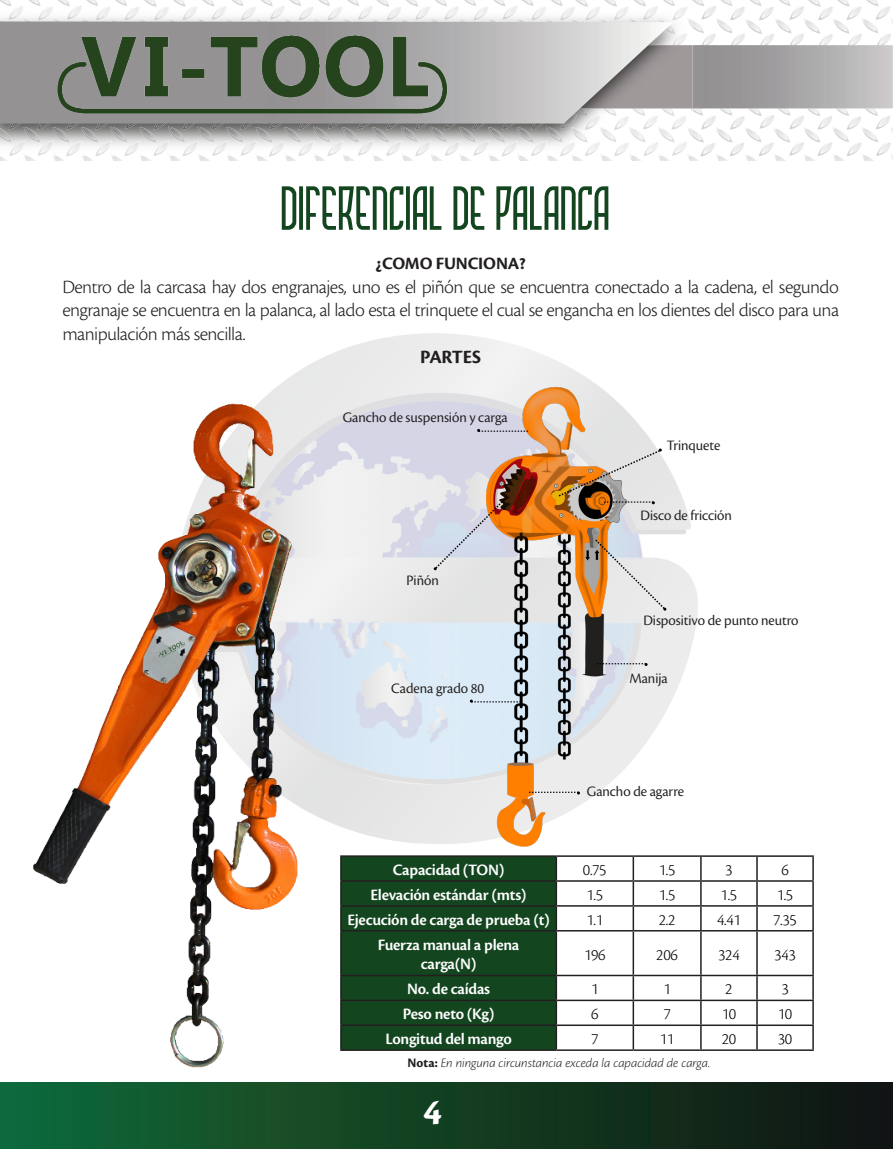
<style>
.page{position:relative;width:893px;height:1149px;background:#fff}
.page>*{position:absolute;margin:0;border:0;box-sizing:border-box;transform-origin:0 0}
.TITULO_PRODUCTO{font:58.5px "HIGHSTORIES Demo";color:#13451f}
.t1{font:37.5px "Cronos Pro Bold Capt";color:#fff}
.t2{font:19.5px/23.4px "Cronos Pro Lt Capt";letter-spacing:-.03em;color:#231f20;text-align:justify}
.t3{font:700 19.5px "Cronos Pro";letter-spacing:-.015em;color:#231f20}
.t4{font:700 18px "Cronos Pro";letter-spacing:-.01em;color:#231f20}
.t5{font:600 16.5px/19.8px "Cronos Pro";letter-spacing:-.02em;color:#fff;text-align:center}
.t6{font:16.5px "Cronos Pro Lt Capt";letter-spacing:-.02em;color:#000001}
.t7{font:15px "Cronos Pro Disp";color:#231f20}
.t8{font:italic 300 13.5px "Cronos Pro";letter-spacing:-.005em;color:#231f20}
.s1{font-weight:700;font-style:normal}
</style>
<div class="page">
<img style="left:295px;top:333px;width:445px;height:536px">
<svg style="left:0;top:0;width:893px;height:161px"></svg>
<img style="left:673px;top:45px;width:19px;height:63px">
<svg style="left:0;top:21px;width:673px;height:102px"></svg>
<img style="left:51px;top:22px;width:402px;height:99px">
<div style="left:0;top:1082px;width:893px;height:66px;background:linear-gradient(to right,#126a36,#121410)"></div>
<div style="left:353px;top:856px;width:203px;height:193px;background:#13451f"></div>
<hr style="left:340px;top:855px;width:216px;height:1px;background:#231f20">
<hr style="left:701px;top:855px;width:56px;height:1px;background:#231f20">
<hr style="left:700px;top:856px;width:2px;height:24px;background:#231f20">
<hr style="left:757px;top:855px;width:57px;height:1px;background:#231f20">
<hr style="left:756px;top:856px;width:2px;height:24px;background:#231f20">
<hr style="left:812px;top:856px;width:2px;height:24px;background:#231f20">
<hr style="left:340px;top:880px;width:216px;height:1px;background:#231f20">
<hr style="left:556px;top:880px;width:77px;height:1px;background:#231f20">
<hr style="left:633px;top:880px;width:68px;height:1px;background:#231f20">
<hr style="left:701px;top:880px;width:56px;height:1px;background:#231f20">
<hr style="left:700px;top:881px;width:2px;height:23px;background:#231f20">
<hr style="left:757px;top:880px;width:57px;height:1px;background:#231f20">
<hr style="left:756px;top:881px;width:2px;height:23px;background:#231f20">
<hr style="left:812px;top:881px;width:2px;height:23px;background:#231f20">
<hr style="left:340px;top:904px;width:216px;height:2px;background:#231f20">
<hr style="left:556px;top:904px;width:77px;height:2px;background:#231f20">
<svg style="left:556px;top:861px;width:1px;height:68px"></svg>
<hr style="left:633px;top:904px;width:68px;height:2px;background:#231f20">
<svg style="left:633px;top:861px;width:1px;height:68px"></svg>
<hr style="left:701px;top:904px;width:56px;height:2px;background:#231f20">
<hr style="left:700px;top:906px;width:2px;height:23px;background:#231f20">
<hr style="left:757px;top:904px;width:57px;height:2px;background:#231f20">
<hr style="left:756px;top:906px;width:2px;height:23px;background:#231f20">
<hr style="left:812px;top:906px;width:2px;height:23px;background:#231f20">
<hr style="left:340px;top:929px;width:216px;height:2px;background:#231f20">
<hr style="left:556px;top:929px;width:77px;height:2px;background:#231f20">
<hr style="left:556px;top:931px;width:1px;height:43px;background:#231f20">
<hr style="left:633px;top:929px;width:68px;height:2px;background:#231f20">
<hr style="left:633px;top:931px;width:1px;height:43px;background:#231f20">
<hr style="left:701px;top:929px;width:56px;height:2px;background:#231f20">
<hr style="left:700px;top:931px;width:2px;height:43px;background:#231f20">
<hr style="left:757px;top:929px;width:57px;height:2px;background:#231f20">
<hr style="left:756px;top:931px;width:2px;height:43px;background:#231f20">
<hr style="left:812px;top:931px;width:2px;height:43px;background:#231f20">
<hr style="left:340px;top:974px;width:216px;height:1px;background:#231f20">
<hr style="left:556px;top:974px;width:77px;height:1px;background:#231f20">
<hr style="left:633px;top:974px;width:68px;height:1px;background:#231f20">
<hr style="left:701px;top:974px;width:56px;height:1px;background:#231f20">
<hr style="left:700px;top:975px;width:2px;height:24px;background:#231f20">
<hr style="left:757px;top:974px;width:57px;height:1px;background:#231f20">
<hr style="left:756px;top:975px;width:2px;height:24px;background:#231f20">
<hr style="left:812px;top:975px;width:2px;height:24px;background:#231f20">
<hr style="left:340px;top:999px;width:216px;height:1px;background:#231f20">
<hr style="left:556px;top:999px;width:77px;height:1px;background:#231f20">
<hr style="left:633px;top:999px;width:68px;height:1px;background:#231f20">
<hr style="left:701px;top:999px;width:56px;height:1px;background:#231f20">
<hr style="left:700px;top:1000px;width:2px;height:24px;background:#231f20">
<hr style="left:757px;top:999px;width:57px;height:1px;background:#231f20">
<hr style="left:756px;top:1000px;width:2px;height:24px;background:#231f20">
<hr style="left:812px;top:1000px;width:2px;height:24px;background:#231f20">
<hr style="left:340px;top:1024px;width:216px;height:1px;background:#231f20">
<hr style="left:556px;top:1024px;width:77px;height:1px;background:#231f20">
<svg style="left:556px;top:975px;width:1px;height:74px"></svg>
<hr style="left:633px;top:1024px;width:68px;height:1px;background:#231f20">
<svg style="left:633px;top:975px;width:1px;height:74px"></svg>
<hr style="left:701px;top:1024px;width:56px;height:1px;background:#231f20">
<hr style="left:700px;top:1025px;width:2px;height:24px;background:#231f20">
<hr style="left:757px;top:1024px;width:57px;height:1px;background:#231f20">
<hr style="left:756px;top:1025px;width:2px;height:24px;background:#231f20">
<hr style="left:812px;top:1025px;width:2px;height:24px;background:#231f20">
<hr style="left:340px;top:1049px;width:216px;height:1px;background:#231f20">
<hr style="left:556px;top:1049px;width:77px;height:1px;background:#231f20">
<hr style="left:633px;top:1049px;width:68px;height:1px;background:#231f20">
<hr style="left:701px;top:1049px;width:56px;height:1px;background:#231f20">
<hr style="left:757px;top:1049px;width:57px;height:1px;background:#231f20">
<img style="left:5px;top:374px;width:348px;height:721px">
<img style="left:484px;top:375px;width:225px;height:486px">
<svg style="left:434px;top:497px;width:72px;height:73px"></svg>
<svg style="left:477px;top:429px;width:51px;height:3px"></svg>
<svg style="left:529px;top:791px;width:51px;height:3px"></svg>
<svg style="left:470px;top:699px;width:51px;height:3px"></svg>
<svg style="left:597px;top:662px;width:51px;height:3px"></svg>
<svg style="left:557px;top:448px;width:105px;height:56px"></svg>
<svg style="left:594px;top:538px;width:72px;height:72px"></svg>
<p class="TITULO_PRODUCTO" style="left:282px;top:175px;width:331px">DIFERENCIAL DE PALANCA</p>
<p class="t4" style="left:376px;top:253px;width:152px">¿COMO FUNCIONA?</p>
<p class="t2" style="left:63px;top:275px;width:778px">Dentro de la carcasa hay dos engranajes, uno es el piñón que se encuentra conectado a la cadena, el segundo engranaje se encuentra en la palanca, al lado esta el trinquete el cual se engancha en los dientes del disco para una manipulación más sencilla.</p>
<p class="t3" style="left:420px;top:346px;width:62px">PARTES</p>
<p class="t7" style="left:343px;top:408px;width:167px">Gancho de suspensión y carga</p>
<p class="t7" style="left:407px;top:571px;width:34px">Piñón</p>
<p class="t7" style="left:391px;top:679px;width:95px">Cadena grado 80</p>
<p class="t7" style="left:667px;top:436px;width:55px">Trinquete</p>
<p class="t7" style="left:640px;top:506px;width:93px">Disco de fricción</p>
<p class="t7" style="left:643px;top:611px;width:157px">Dispositivo de punto neutro</p>
<p class="t7" style="left:629px;top:670px;width:40px">Manija</p>
<p class="t7" style="left:587px;top:782px;width:99px">Gancho de agarre</p>
<p class="t5" style="left:393px;top:859px;width:113px">Capacidad (TON)</p>
<p class="t6" style="left:583px;top:860px;width:25px">0.75</p>
<p class="t6" style="left:659px;top:860px;width:18px">1.5</p>
<p class="t6" style="left:725px;top:860px;width:9px">3</p>
<p class="t6" style="left:781px;top:860px;width:9px">6</p>
<p class="t5" style="left:371px;top:884px;width:158px">Elevación estándar (mts)</p>
<p class="t6" style="left:586px;top:885px;width:18px">1.5</p>
<p class="t6" style="left:659px;top:885px;width:18px">1.5</p>
<p class="t6" style="left:721px;top:885px;width:18px">1.5</p>
<p class="t6" style="left:777px;top:885px;width:18px">1.5</p>
<p class="t5" style="left:347px;top:909px;width:204px">Ejecución de carga de prueba (t)</p>
<p class="t6" style="left:586px;top:909px;width:18px">1.1</p>
<p class="t6" style="left:659px;top:909px;width:18px">2.2</p>
<p class="t6" style="left:717px;top:909px;width:25px">4.41</p>
<p class="t6" style="left:773px;top:909px;width:25px">7.35</p>
<p class="t5" style="left:378px;top:934px;width:143px">Fuerza manual a plena carga(N)</p>
<p class="t6" style="left:584px;top:944px;width:23px">196</p>
<p class="t6" style="left:656px;top:944px;width:23px">206</p>
<p class="t6" style="left:718px;top:944px;width:23px">324</p>
<p class="t6" style="left:774px;top:944px;width:23px">343</p>
<p class="t5" style="left:407px;top:979px;width:85px">No. de caídas</p>
<p class="t6" style="left:591px;top:979px;width:9px">1</p>
<p class="t6" style="left:663px;top:979px;width:9px">1</p>
<p class="t6" style="left:725px;top:979px;width:9px">2</p>
<p class="t6" style="left:781px;top:979px;width:9px">3</p>
<p class="t5" style="left:403px;top:1004px;width:93px">Peso neto (Kg)</p>
<p class="t6" style="left:591px;top:1004px;width:9px">6</p>
<p class="t6" style="left:663px;top:1004px;width:9px">7</p>
<p class="t6" style="left:722px;top:1004px;width:16px">10</p>
<p class="t6" style="left:778px;top:1004px;width:16px">10</p>
<p class="t5" style="left:385px;top:1028px;width:128px">Longitud del mango</p>
<p class="t6" style="left:591px;top:1029px;width:9px">7</p>
<p class="t6" style="left:660px;top:1029px;width:16px">11</p>
<p class="t6" style="left:722px;top:1029px;width:16px">20</p>
<p class="t6" style="left:778px;top:1029px;width:16px">30</p>
<p class="t8" style="left:407px;top:1054px;width:304px"><span class="s1">Nota:</span> En ninguna circunstancia exceda la capacidad de carga.</p>
<h2 class="t1" style="left:423px;top:1090px;width:21px">4</h2>
</div>
